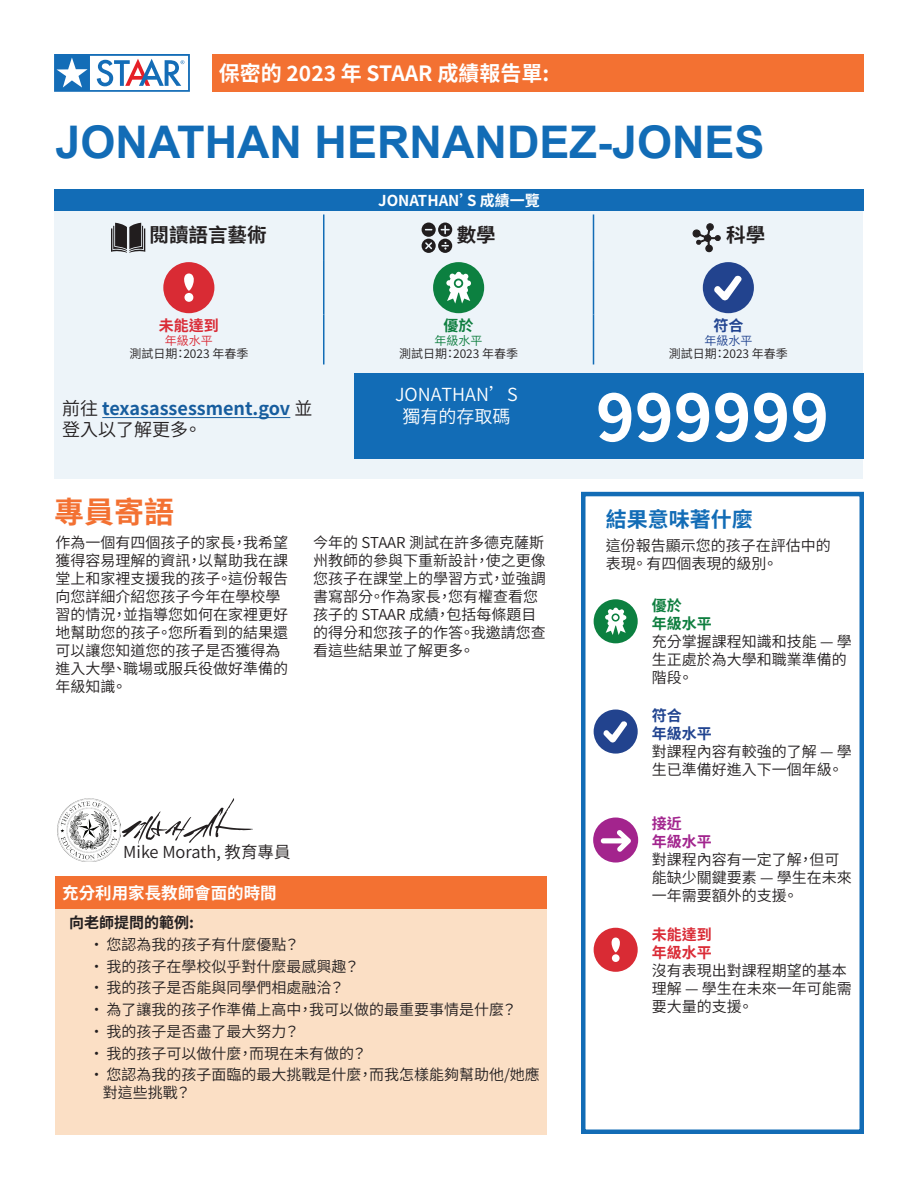
<style>
.page{position:relative;width:918px;height:1188px;background:#fff}
.page>*{position:absolute;margin:0;border:0;box-sizing:border-box;transform-origin:0 0}
.t1{font:700 66px "Source Han Sans TC";color:#fff}
.t2{font:700 45px "Arial";color:#126cb6}
.t3{font:700 30px "Source Han Sans TC";color:#f37132}
.t4{font:700 21px "Source Han Sans TC";color:#fff}
.t5{font:700 21px "Source Han Sans TC";color:#126cb6}
.t6{font:700 19.5px "Source Han Sans TC";color:#231f20}
.t7{font:700 18px/21.6px "Source Han Sans TC";color:#175d9e}
.t8{font:18px/21.6px "Source Han Sans TC";color:#fff;text-align:center}
.t9{font:16.5px "Source Han Sans TC";color:#231f20}
.t10{font:700 16.5px "Source Han Sans TC";color:#fff}
.t11{font:15px/18px "Source Han Sans TC";color:#231f20}
.t12{font:700 15px "Source Han Sans TC";color:#fff}
.t13{font:700 15px/18px "Source Han Sans TC";color:#da2b36}
.t14{font:700 15px "Source Han Sans TC";color:#231f20}
.t15{font:700 15px/18px "Source Han Sans TC";color:#0e7e3f}
.t16{font:700 15px/18px "Source Han Sans TC";color:#214490}
.t17{font:700 15px/18px "Source Han Sans TC";color:#a2258e}
.t18{font:12px "Source Han Sans TC";color:#231f20}
.t19{font:12px "Source Han Sans TC";color:#da2b36}
.t20{font:12px "Source Han Sans TC";color:#0e7e3f}
.t21{font:12px "Source Han Sans TC";color:#214490}
.s1{font-weight:400;color:#231f20}
</style>
<div class="page">
<div style="left:55px;top:208px;width:808px;height:270px;background:#edf4f9"></div>
<div style="left:54px;top:190px;width:810px;height:21px;background:#126cb6"></div>
<hr style="left:323px;top:215px;width:1px;height:46px;background:#126cb6">
<hr style="left:593px;top:215px;width:1px;height:46px;background:#126cb6">
<hr style="left:323px;top:261px;width:1px;height:53px;background:#126cb6">
<hr style="left:593px;top:261px;width:1px;height:53px;background:#126cb6">
<hr style="left:323px;top:314px;width:1px;height:50px;background:#126cb6">
<hr style="left:593px;top:314px;width:1px;height:50px;background:#126cb6">
<svg style="left:111px;top:223px;width:34px;height:30px"></svg>
<svg style="left:422px;top:223px;width:30px;height:30px"></svg>
<svg style="left:692px;top:223px;width:29px;height:30px"></svg>
<div style="left:163px;top:262px;width:51px;height:51px;background:#d92b34;border-radius:50%"></div>
<svg style="left:184px;top:273px;width:10px;height:29px"></svg>
<div style="left:433px;top:262px;width:51px;height:51px;background:#0c8040;border-radius:50%"></div>
<svg style="left:446px;top:272px;width:25px;height:32px"></svg>
<div style="left:455px;top:279px;width:7px;height:8px;background:#fff;border-radius:50%"></div>
<div style="left:454px;top:279px;width:9px;height:9px;border:2px solid #0c8040;border-radius:50%"></div>
<div style="left:703px;top:262px;width:51px;height:51px;background:#22438e;border-radius:50%"></div>
<svg style="left:714px;top:275px;width:28px;height:25px"></svg>
<hr style="left:102px;top:417px;width:188px;height:1px;background:#175d9e">
<div style="left:354px;top:374px;width:509px;height:85px;background:#126cb6"></div>
<div style="left:56px;top:876px;width:491px;height:33px;background:#f37132"></div>
<img style="left:57px;top:798px;width:63px;height:64px">
<svg style="left:122px;top:798px;width:131px;height:46px"></svg>
<div style="left:594px;top:599px;width:44px;height:44px;background:#0c8040;border-radius:50%"></div>
<svg style="left:605px;top:607px;width:21px;height:28px"></svg>
<div style="left:612px;top:614px;width:7px;height:7px;background:#fff;border-radius:50%"></div>
<div style="left:612px;top:613px;width:8px;height:9px;border:2px solid #0c8040;border-radius:50%"></div>
<div style="left:594px;top:710px;width:44px;height:44px;background:#22438e;border-radius:50%"></div>
<svg style="left:603px;top:721px;width:24px;height:22px"></svg>
<div style="left:593px;top:818px;width:45px;height:45px;background:#a3248d;border-radius:50%"></div>
<svg style="left:601px;top:830px;width:30px;height:22px"></svg>
<div style="left:594px;top:928px;width:44px;height:44px;background:#d92b34;border-radius:50%"></div>
<svg style="left:612px;top:938px;width:8px;height:24px"></svg>
<div style="left:581px;top:492px;width:283px;height:642px;border:4px solid #126cb6"></div>
<div style="left:56px;top:909px;width:491px;height:225px;background:#fbdfc5"></div>
<svg style="left:54px;top:54px;width:136px;height:38px"></svg>
<div style="left:212px;top:54px;width:652px;height:38px;background:#f37132"></div>
<h3 class="t4" style="left:219px;top:62px;width:332px">保密的 2023 年 STAAR 成績報告單:</h3>
<h2 class="t2" style="left:56px;top:110px;width:711px">JONATHAN HERNANDEZ-JONES</h2>
<p class="t12" style="left:378px;top:192px;width:163px">JONATHAN’S 成績一覽</p>
<h3 class="t6" style="left:150px;top:224px;width:118px">閱讀語言藝術</h3>
<h3 class="t6" style="left:457px;top:224px;width:40px">數學</h3>
<h3 class="t6" style="left:726px;top:224px;width:40px">科學</h3>
<p class="t13" style="left:159px;top:317px;width:61px">未能達到</p>
<p class="t19" style="left:165px;top:333px;width:49px">年級水平</p>
<p class="t18" style="left:129px;top:347px;width:121px">測試日期：2023 年春季</p>
<p class="t7" style="left:62px;top:398px;width:252px"><span class="s1">前往</span> texasassessment.gov <span class="s1">並登入以了解更多。</span></p>
<p class="t15" style="left:444px;top:317px;width:31px">優於</p>
<p class="t20" style="left:435px;top:333px;width:49px">年級水平</p>
<p class="t18" style="left:399px;top:347px;width:121px">測試日期：2023 年春季</p>
<p class="t16" style="left:713px;top:317px;width:31px">符合</p>
<p class="t21" style="left:704px;top:333px;width:49px">年級水平</p>
<p class="t18" style="left:669px;top:347px;width:121px">測試日期：2023 年春季</p>
<p class="t8" style="left:395px;top:384px;width:124px">JONATHAN’S獨有的存取碼</p>
<h1 class="t1" style="left:596px;top:380px;width:235px">999999</h1>
<h3 class="t3" style="left:54px;top:496px;width:121px">專員寄語</h3>
<p class="t11" style="left:56px;top:533px;width:234px">作為一個有四個孩子的家長，我希望獲得容易理解的資訊，以幫助我在課堂上和家裡支援我的孩子。這份報告向您詳細介紹您孩子今年在學校學習的情況，並指導您如何在家裡更好地幫助您的孩子。您所看到的結果還可以讓您知道您的孩子是否獲得為進入大學、職場或服兵役做好準備的年級知識。</p>
<p class="t11" style="left:313px;top:533px;width:234px">今年的 STAAR 測試在許多德克薩斯州教師的參與下重新設計，使之更像您孩子在課堂上的學習方式，並強調書寫部分。作為家長，您有權查看您孩子的 STAAR 成績，包括每條題目的得分和您孩子的作答。我邀請您查看這些結果並了解更多。</p>
<p class="t9" style="left:123px;top:843px;width:169px">Mike Morath, 教育專員</p>
<p class="t10" style="left:62px;top:884px;width:216px">充分利用家長教師會面的時間</p>
<p class="t14" style="left:69px;top:914px;width:126px">向老師提問的範例:</p>
<p class="t11" style="left:89px;top:936px;width:212px">•您認為我的孩子有什麼優點？</p>
<p class="t11" style="left:89px;top:957px;width:272px">•我的孩子在學校似乎對什麼最感興趣？</p>
<p class="t11" style="left:89px;top:979px;width:257px">•我的孩子是否能與同學們相處融洽？</p>
<p class="t11" style="left:89px;top:1001px;width:429px">•為了讓我的孩子作準備上高中，我可以做的最重要事情是什麼？</p>
<p class="t11" style="left:89px;top:1023px;width:212px">•我的孩子是否盡了最大努力？</p>
<p class="t11" style="left:89px;top:1044px;width:279px">•我的孩子可以做什麼，而現在未有做的？</p>
<p class="t11" style="left:103px;top:1066px;width:439px;text-indent:-14px">•您認為我的孩子面臨的最大挑戰是什麼，而我怎樣能夠幫助他/她應對這些挑戰？</p>
<h3 class="t5" style="left:606px;top:507px;width:148px">結果意味著什麼</h3>
<p class="t11" style="left:606px;top:537px;width:226px">這份報告顯示您的孩子在評估中的表現。 有四個表現的級別。</p>
<p class="t15" style="left:652px;top:597px;width:61px">優於<br>年級水平</p>
<p class="t11" style="left:652px;top:633px;width:202px">充分掌握課程知識和技能 — 學生正處於為大學和職業準備的階段。</p>
<p class="t16" style="left:652px;top:707px;width:61px">符合<br>年級水平</p>
<p class="t11" style="left:652px;top:743px;width:202px">對課程內容有較強的了解 — 學生已準備好進入下一個年級。</p>
<p class="t17" style="left:652px;top:815px;width:61px">接近<br>年級水平</p>
<p class="t11" style="left:652px;top:851px;width:202px">對課程內容有一定了解，但可能缺少關鍵要素 — 學生在未來一年需要額外的支援。</p>
<p class="t13" style="left:652px;top:926px;width:61px">未能達到年級水平</p>
<p class="t11" style="left:652px;top:962px;width:202px">沒有表現出對課程期望的基本理解 — 學生在未來一年可能需要大量的支援。</p>
</div>
